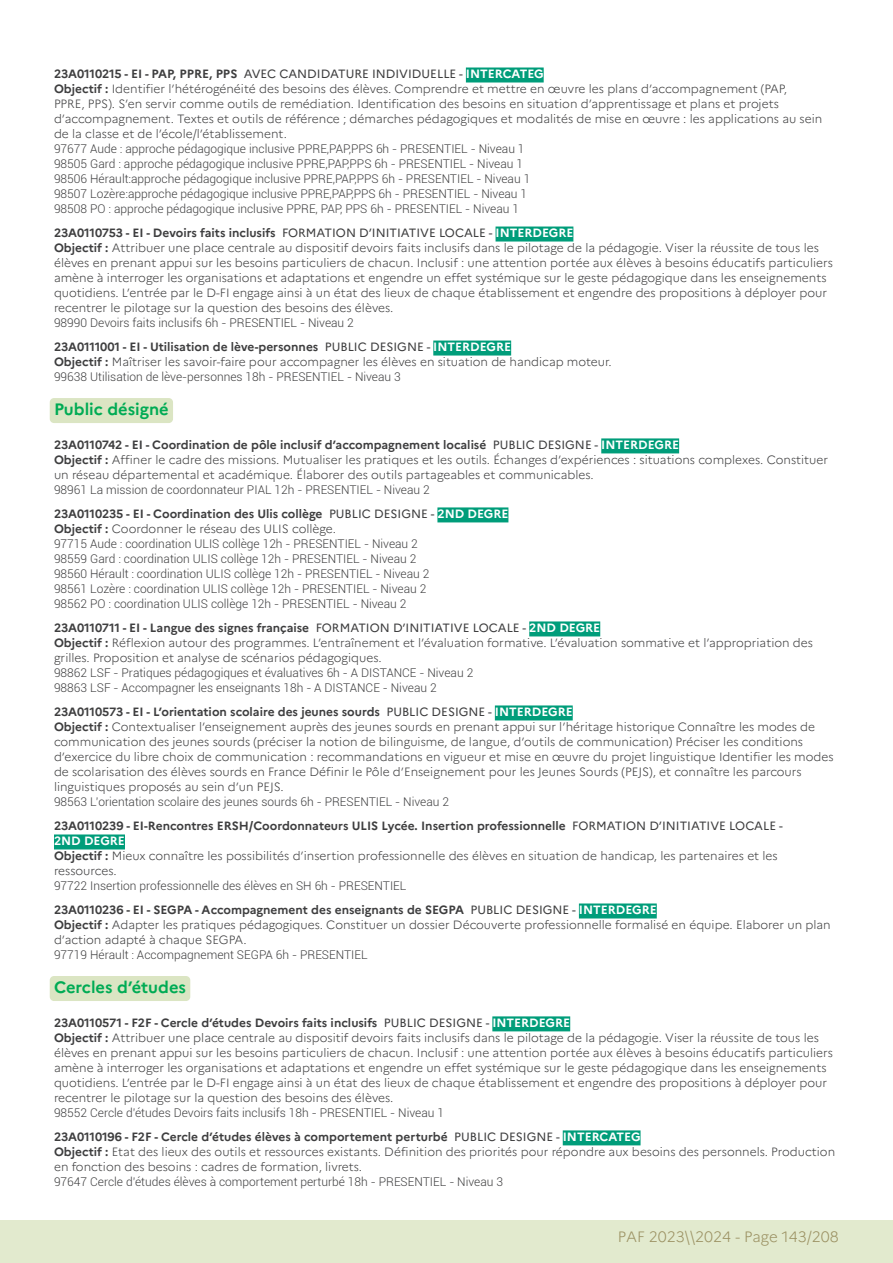
<style>
.page{position:relative;width:893px;height:1263px;background:#fff}
.page>*{position:absolute;margin:0;border:0;box-sizing:border-box;transform-origin:0 0}
.t1{font:700 16.5px "Marianne";color:#00ab54}
.t2{font:300 15px "Marianne";color:#9b9162}
.t3{font:300 12px/15px "Marianne";color:#3e3e3f}
.t4{font:300 12px/15px "Roboto";color:#3e3e3f}
.t5{font:700 12px/15px "Marianne";color:#3e3e3f}
.s1{font-weight:700}
.s2{font-weight:400}
.s3{font-weight:500;color:#57585a}
.s4{font-weight:700;color:#fff}
.s5{color:#fff}
.s6{font-weight:300}
</style>
<div class="page">
<div style="left:0;top:1219px;width:893px;height:44px;background:#e2eace"></div>
<div style="left:466px;top:68px;width:78px;height:15px;background:#009d7a"></div>
<div style="left:496px;top:227px;width:77px;height:15px;background:#009d7a"></div>
<div style="left:433px;top:341px;width:78px;height:15px;background:#009d7a"></div>
<div style="left:50px;top:398px;width:123px;height:25px;background:#dbe5c3;border-radius:4px"></div>
<div style="left:601px;top:438px;width:78px;height:15px;background:#009d7a"></div>
<div style="left:437px;top:507px;width:71px;height:15px;background:#009d7a"></div>
<div style="left:529px;top:621px;width:71px;height:15px;background:#009d7a"></div>
<div style="left:495px;top:705px;width:78px;height:15px;background:#009d7a"></div>
<div style="left:54px;top:834px;width:71px;height:15px;background:#009d7a"></div>
<div style="left:579px;top:903px;width:78px;height:15px;background:#009d7a"></div>
<div style="left:50px;top:976px;width:140px;height:25px;background:#dbe5c3;border-radius:4px"></div>
<div style="left:492px;top:1016px;width:78px;height:15px;background:#009d7a"></div>
<div style="left:563px;top:1130px;width:78px;height:15px;background:#009d7a"></div>
<p class="t3" style="left:54px;top:66px;width:770px"><span class="s1">23A0110215 - EI - PAP, PPRE, PPS</span> <span class="s2">AVEC CANDIDATURE INDIVIDUELLE</span> <span class="s3">-</span> <span class="s4">INTERCATEG<br></span><span class="s1">Objectif :</span> Identifier l’hétérogénéité des besoins des élèves. Comprendre et mettre en œuvre les plans d’accompagnement (PAP,<br>PPRE, PPS). S’en servir comme outils de remédiation. Identification des besoins en situation d’apprentissage et plans et projets d’accompagnement. Textes et outils de référence ; démarches pédagogiques et modalités de mise en œuvre : les applications au sein de la classe et de l’école/l’établissement.</p>
<p class="t4" style="left:54px;top:141px;width:478px">97677 Aude : approche pédagogique inclusive PPRE,PAP,PPS 6h - PRESENTIEL - Niveau 1<br>98505 Gard : approche pédagogique inclusive PPRE,PAP,PPS 6h - PRESENTIEL - Niveau 1<br>98506 Hérault:approche pédagogique inclusive PPRE,PAP,PPS 6h - PRESENTIEL - Niveau 1<br>98507 Lozère:approche pédagogique inclusive PPRE,PAP,PPS 6h - PRESENTIEL - Niveau 1<br>98508 PO : approche pédagogique inclusive PPRE, PAP, PPS 6h - PRESENTIEL - Niveau 1</p>
<p class="t3" style="left:54px;top:225px;width:781px"><span class="s1">23A0110753 - EI - Devoirs faits inclusifs</span> <span class="s2">FORMATION D’INITIATIVE LOCALE</span> <span class="s3">-</span> <span class="s4">INTERDEGRE<br></span><span class="s1">Objectif :</span> Attribuer une place centrale au dispositif devoirs faits inclusifs dans le pilotage de la pédagogie. Viser la réussite de tous les élèves en prenant appui sur les besoins particuliers de chacun. Inclusif : une attention portée aux élèves à besoins éducatifs particuliers amène à interroger les organisations et adaptations et engendre un effet systémique sur le geste pédagogique dans les enseignements quotidiens. L’entrée par le D-FI engage ainsi à un état des lieux de chaque établissement et engendre des propositions à déployer pour recentrer le pilotage sur la question des besoins des élèves.</p>
<p class="t4" style="left:54px;top:315px;width:301px">98990 Devoirs faits inclusifs 6h - PRESENTIEL - Niveau 2</p>
<p class="t3" style="left:54px;top:339px;width:559px"><span class="s1">23A0111001 - EI - Utilisation de lève-personnes</span> <span class="s2">PUBLIC DESIGNE</span> <span class="s3">-</span> <span class="s4">INTERDEGRE<br></span><span class="s1">Objectif :</span> Maîtriser les savoir-faire pour accompagner les élèves en situation de handicap moteur.</p>
<p class="t4" style="left:54px;top:369px;width:348px">99638 Utilisation de lève-personnes 18h - PRESENTIEL - Niveau 3</p>
<h1 class="t1" style="left:54px;top:399px;width:116px">Public désigné</h1>
<p class="t3" style="left:54px;top:437px;width:776px"><span class="s1">23A0110742 - EI - Coordination de pôle inclusif d’accompagnement localisé</span> <span class="s2">PUBLIC DESIGNE</span> <span class="s3">-</span> <span class="s4">INTERDEGRE<br></span><span class="s1">Objectif :</span> Affiner le cadre des missions. Mutualiser les pratiques et les outils. Échanges d’expériences : situations complexes. Constituer un réseau départemental et académique. Élaborer des outils partageables et communicables.</p>
<p class="t4" style="left:54px;top:482px;width:377px">98961 La mission de coordonnateur PIAL 12h - PRESENTIEL - Niveau 2</p>
<p class="t5" style="left:54px;top:506px;width:456px">23A0110235 - EI - Coordination des Ulis collège <span class="s2">PUBLIC DESIGNE</span> <span class="s3">-</span> <span class="s5">2ND DEGRE<br></span>Objectif : <span class="s6">Coordonner le réseau des ULIS collège.</span></p>
<p class="t4" style="left:54px;top:536px;width:377px">97715 Aude : coordination ULIS collège 12h - PRESENTIEL - Niveau 2<br>98559 Gard : coordination ULIS collège 12h - PRESENTIEL - Niveau 2<br>98560 Hérault : coordination ULIS collège 12h - PRESENTIEL - Niveau 2<br>98561 Lozère : coordination ULIS collège 12h - PRESENTIEL - Niveau 2<br>98562 PO : coordination ULIS collège 12h - PRESENTIEL - Niveau 2</p>
<p class="t3" style="left:54px;top:620px;width:760px"><span class="s1">23A0110711 - EI - Langue des signes française</span> <span class="s2">FORMATION D’INITIATIVE LOCALE</span> <span class="s3">-</span> <span class="s4">2ND DEGRE<br></span><span class="s1">Objectif :</span> Réflexion autour des programmes. L’entraînement et l’évaluation formative. L’évaluation sommative et l’appropriation des grilles. Proposition et analyse de scénarios pédagogiques.</p>
<p class="t4" style="left:54px;top:665px;width:421px">98862 LSF - Pratiques pédagogiques et évaluatives 6h - A DISTANCE - Niveau 2<br>98863 LSF - Accompagner les enseignants 18h - A DISTANCE - Niveau 2</p>
<p class="t3" style="left:54px;top:704px;width:781px"><span class="s1">23A0110573 - EI - L’orientation scolaire des jeunes sourds</span> <span class="s2">PUBLIC DESIGNE</span> <span class="s3">-</span> <span class="s4">INTERDEGRE<br></span><span class="s1">Objectif :</span> Contextualiser l’enseignement auprès des jeunes sourds en prenant appui sur l’héritage historique Connaître les modes de communication des jeunes sourds (préciser la notion de bilinguisme, de langue, d’outils de communication) Préciser les conditions d’exercice du libre choix de communication : recommandations en vigueur et mise en œuvre du projet linguistique Identifier les modes de scolarisation des élèves sourds en France Définir le Pôle d’Enseignement pour les Jeunes Sourds (PEJS), et connaître les parcours linguistiques proposés au sein d’un PEJS.</p>
<p class="t4" style="left:54px;top:794px;width:397px">98563 L’orientation scolaire des jeunes sourds 6h - PRESENTIEL - Niveau 2</p>
<p class="t3" style="left:54px;top:818px;width:730px"><span class="s1">23A0110239 - EI-Rencontres ERSH/Coordonnateurs ULIS Lycée. Insertion professionnelle</span> <span class="s2">FORMATION D’INITIATIVE LOCALE</span> <span class="s3">- </span><span class="s4">2ND DEGRE<br></span><span class="s1">Objectif :</span> Mieux connaître les possibilités d’insertion professionnelle des élèves en situation de handicap, les partenaires et les ressources.</p>
<p class="t4" style="left:54px;top:878px;width:354px">97722 Insertion professionnelle des élèves en SH 6h - PRESENTIEL</p>
<p class="t3" style="left:54px;top:902px;width:778px"><span class="s1">23A0110236 - EI - SEGPA - Accompagnement des enseignants de SEGPA</span> <span class="s2">PUBLIC DESIGNE</span> <span class="s3">-</span> <span class="s4">INTERDEGRE<br></span><span class="s1">Objectif :</span> Adapter les pratiques pédagogiques. Constituer un dossier Découverte professionnelle formalisé en équipe. Elaborer un plan d’action adapté à chaque SEGPA.</p>
<p class="t4" style="left:54px;top:947px;width:315px">97719 Hérault : Accompagnement SEGPA 6h - PRESENTIEL</p>
<h1 class="t1" style="left:54px;top:977px;width:134px">Cercles d’études</h1>
<p class="t3" style="left:54px;top:1015px;width:781px"><span class="s1">23A0110571 - F2F - Cercle d’études Devoirs faits inclusifs</span> <span class="s2">PUBLIC DESIGNE</span> <span class="s3">-</span> <span class="s4">INTERDEGRE<br></span><span class="s1">Objectif :</span> Attribuer une place centrale au dispositif devoirs faits inclusifs dans le pilotage de la pédagogie. Viser la réussite de tous les élèves en prenant appui sur les besoins particuliers de chacun. Inclusif : une attention portée aux élèves à besoins éducatifs particuliers amène à interroger les organisations et adaptations et engendre un effet systémique sur le geste pédagogique dans les enseignements quotidiens. L’entrée par le D-FI engage ainsi à un état des lieux de chaque établissement et engendre des propositions à déployer pour recentrer le pilotage sur la question des besoins des élèves.</p>
<p class="t4" style="left:54px;top:1105px;width:392px">98552 Cercle d’études Devoirs faits inclusifs 18h - PRESENTIEL - Niveau 1</p>
<p class="t3" style="left:54px;top:1129px;width:783px"><span class="s1">23A0110196 - F2F - Cercle d’études élèves à comportement perturbé</span> <span class="s2">PUBLIC DESIGNE</span> <span class="s3">-</span> <span class="s4">INTERCATEG<br></span><span class="s1">Objectif :</span> Etat des lieux des outils et ressources existants. Définition des priorités pour répondre aux besoins des personnels. Production en fonction des besoins : cadres de formation, livrets.</p>
<p class="t4" style="left:54px;top:1174px;width:451px">97647 Cercle d’études élèves à comportement perturbé 18h - PRESENTIEL - Niveau 3</p>
<p class="t2" style="left:618px;top:1227px;width:223px">PAF 2023\\2024 - Page 143/208</p>
</div>
